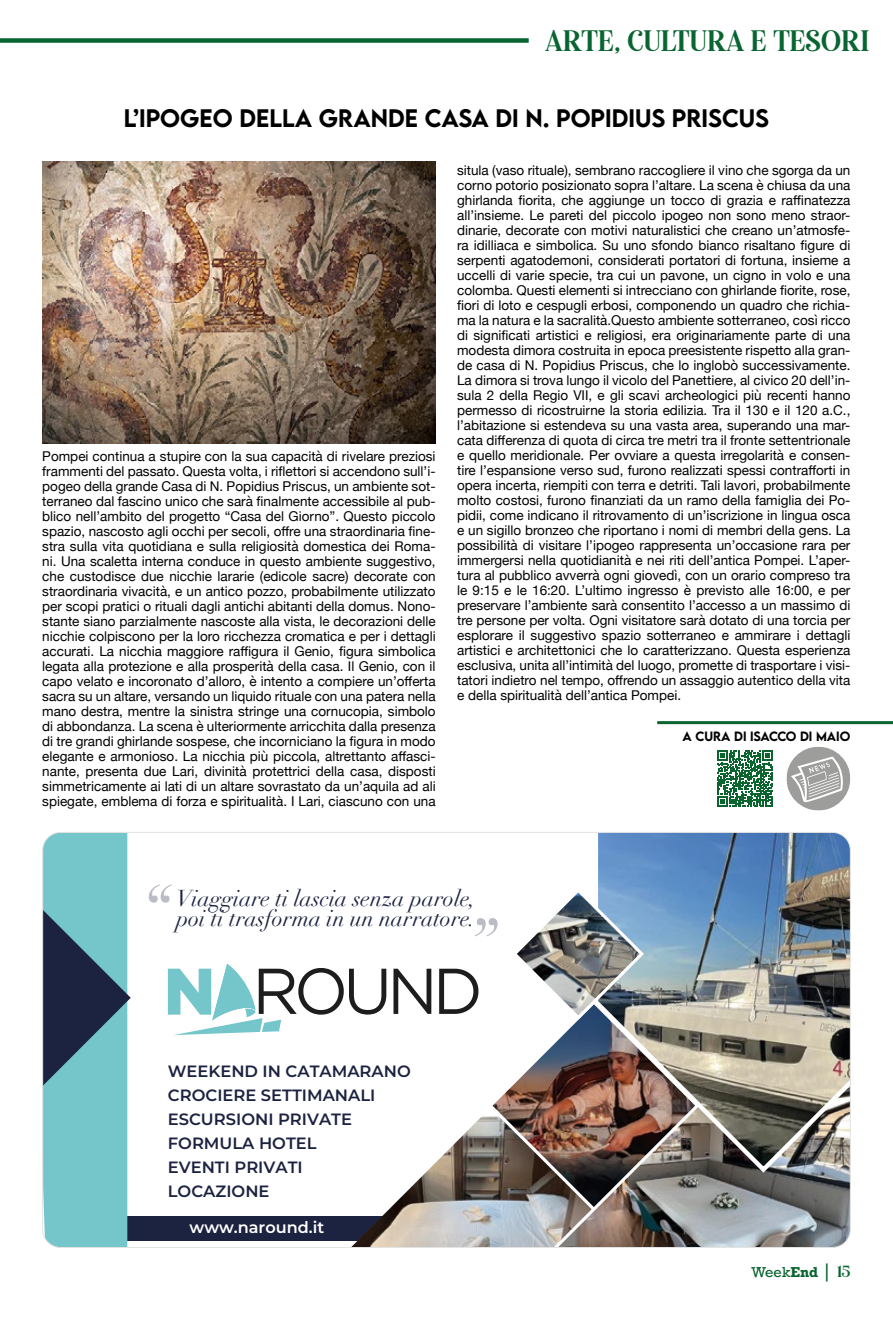
<style>
.page{position:relative;width:893px;height:1319px;background:#fff}
.page>*{position:absolute;margin:0;border:0;box-sizing:border-box;transform-origin:0 0}
.t1{font:italic 75.6px "Didot";color:#1c2340}
.t2{font:33px "Mandalika DEMO";color:#086531}
.t3{font:italic 22.5px "Didot";color:#1c2340}
.t4{font:500 22.5px "LEMONMILK";color:#000}
.t5{font:600 16.35px/24px "Montserrat";color:#1c2340}
.t6{font:600 16.05px "Montserrat";color:#fff}
.t7{font:13.5px/15px "Helvetica Neue";color:#000;text-align:justify}
.t8{font:13.5px "Rockwell";color:#09642e}
.t9{font:500 12px "LEMONMILK";color:#000}
.s1{font-weight:700}
.s2{font-size:18px}
.s3{font-family:"Mandalika DEMO";font-size:18px}
</style>
<div class="page">
<svg style="left:717px;top:750px;width:56px;height:56px"></svg>
<hr style="left:657px;top:721px;width:236px;height:3px;background:#09642e">
<div style="left:0;top:38px;width:529px;height:5px;background:#086531"></div>
<svg style="left:786px;top:747px;width:64px;height:63px"></svg>
<div style="left:53px;top:1215px;width:338px;height:25px;background:#1c2340"></div>
<img style="left:592px;top:1175px;width:258px;height:72px">
<img style="left:492px;top:1019px;width:203px;height:187px">
<img style="left:351px;top:1107px;width:241px;height:138px">
<svg style="left:43px;top:833px;width:88px;height:414px"></svg>
<svg style="left:439px;top:968px;width:39px;height:45px"></svg>
<svg style="left:393px;top:968px;width:38px;height:45px"></svg>
<svg style="left:168px;top:963px;width:218px;height:71px"></svg>
<img style="left:590px;top:833px;width:259px;height:342px">
<svg style="left:579px;top:888px;width:65px;height:131px"></svg>
<img style="left:517px;top:892px;width:123px;height:123px">
<img style="left:43px;top:162px;width:393px;height:281px">
<h2 class="t2" style="left:545px;top:21px;width:325px">ARTE, CULTURA E TESORI</h2>
<h3 class="t4" style="left:124px;top:103px;width:131px">L’IPOGEO DELLA</h3>
<h3 class="t4" style="left:319px;top:103px;width:36px">GRANDE</h3>
<h3 class="t4" style="left:425px;top:103px;width:346px">CASA DI N. POPIDIUS PRISCUS</h3>
<p class="t7" style="left:42px;top:449px;width:395px">Pompei continua a stupire con la sua capacità di rivelare preziosi frammenti del passato. Questa volta, i riflettori si accendono sull’i&shy;pogeo della grande Casa di N. Popidius Priscus, un ambiente sot&shy;terraneo dal fascino unico che sarà finalmente accessibile al pub&shy;blico nell’ambito del progetto “Casa del Giorno”. Questo piccolo spazio, nascosto agli occhi per secoli, offre una straordinaria fine&shy;stra sulla vita quotidiana e sulla religiosità domestica dei Roma&shy;ni. Una scaletta interna conduce in questo ambiente suggestivo, che custodisce due nicchie lararie (edicole sacre) decorate con straordinaria vivacità, e un antico pozzo, probabilmente utilizzato per scopi pratici o rituali dagli antichi abitanti della domus. Nono&shy;stante siano parzialmente nascoste alla vista, le decorazioni delle nicchie colpiscono per la loro ricchezza cromatica e per i dettagli accurati. La nicchia maggiore raffigura il Genio, figura simbolica legata alla protezione e alla prosperità della casa. Il Genio, con il capo velato e incoronato d’alloro, è intento a compiere un’offerta sacra su un altare, versando un liquido rituale con una patera nella mano destra, mentre la sinistra stringe una cornucopia, simbolo di abbondanza. La scena è ulteriormente arricchita dalla presenza di tre grandi ghirlande sospese, che incorniciano la figura in modo elegante e armonioso. La nicchia più piccola, altrettanto affasci&shy;nante, presenta due Lari, divinità protettrici della casa, disposti simmetricamente ai lati di un altare sovrastato da un’aquila ad ali spiegate, emblema di forza e spiritualità. I Lari, ciascuno con una</p>
<p class="t7" style="left:457px;top:163px;width:395px">situla (vaso rituale), sembrano raccogliere il vino che sgorga da un corno potorio posizionato sopra l’altare. La scena è chiusa da una ghirlanda fiorita, che aggiunge un tocco di grazia e raffinatezza all’insieme. Le pareti del piccolo ipogeo non sono meno straor&shy;dinarie, decorate con motivi naturalistici che creano un’atmosfe&shy;ra idilliaca e simbolica. Su uno sfondo bianco risaltano figure di serpenti agatodemoni, considerati portatori di fortuna, insieme a uccelli di varie specie, tra cui un pavone, un cigno in volo e una colomba. Questi elementi si intrecciano con ghirlande fiorite, rose, fiori di loto e cespugli erbosi, componendo un quadro che richia&shy;ma la natura e la sacralità.Questo ambiente sotterraneo, così ricco di significati artistici e religiosi, era originariamente parte di una modesta dimora costruita in epoca preesistente rispetto alla gran&shy;de casa di N. Popidius Priscus, che lo inglobò successivamente.<br>La dimora si trova lungo il vicolo del Panettiere, al civico 20 dell’in&shy;sula 2 della Regio VII, e gli scavi archeologici più recenti hanno permesso di ricostruirne la storia edilizia. Tra il 130 e il 120 a.C., l’abitazione si estendeva su una vasta area, superando una mar&shy;cata differenza di quota di circa tre metri tra il fronte settentrionale e quello meridionale. Per ovviare a questa irregolarità e consen&shy;tire l’espansione verso sud, furono realizzati spessi contrafforti in opera incerta, riempiti con terra e detriti. Tali lavori, probabilmente molto costosi, furono finanziati da un ramo della famiglia dei Po&shy;pidii, come indicano il ritrovamento di un’iscrizione in lingua osca e un sigillo bronzeo che riportano i nomi di membri della gens. La possibilità di visitare l’ipogeo rappresenta un’occasione rara per immergersi nella quotidianità e nei riti dell’antica Pompei. L’aper&shy;tura al pubblico avverrà ogni giovedì, con un orario compreso tra le 9:15 e le 16:20. L’ultimo ingresso è previsto alle 16:00, e per preservare l’ambiente sarà consentito l’accesso a un massimo di tre persone per volta. Ogni visitatore sarà dotato di una torcia per esplorare il suggestivo spazio sotterraneo e ammirare i dettagli artistici e architettonici che lo caratterizzano. Questa esperienza esclusiva, unita all’intimità del luogo, promette di trasportare i visi&shy;tatori indietro nel tempo, offrendo un assaggio autentico della vita e della spiritualità dell’antica Pompei.</p>
<p class="t9" style="left:683px;top:728px;width:23px">A CURA</p>
<p class="t9" style="left:734px;top:728px;width:118px">DI ISACCO DI MAIO</p>
<h1 class="t1" style="left:135px;top:868px;width:35px">“</h1>
<h3 class="t3" style="left:176px;top:884px;width:300px">Viaggiare ti lascia senza parole,</h3>
<h3 class="t3" style="left:176px;top:904px;width:300px">poi ti trasforma in un narratore.</h3>
<h1 class="t1" style="left:511px;top:951px;width:35px;rotate:-180deg">“</h1>
<p class="t5" style="left:168px;top:1058px;width:244px">WEEKEND IN CATAMARANO<br>CROCIERE SETTIMANALI<br>ESCURSIONI PRIVATE<br>FORMULA HOTEL<br>EVENTI PRIVATI<br>LOCAZIONE</p>
<p class="t6" style="left:190px;top:1215px;width:136px">www.naround.it</p>
<p class="t8" style="left:751px;top:1263px;width:101px">Week<span class="s1">End</span> <span class="s2">|</span> <span class="s3">15</span></p>
</div>
